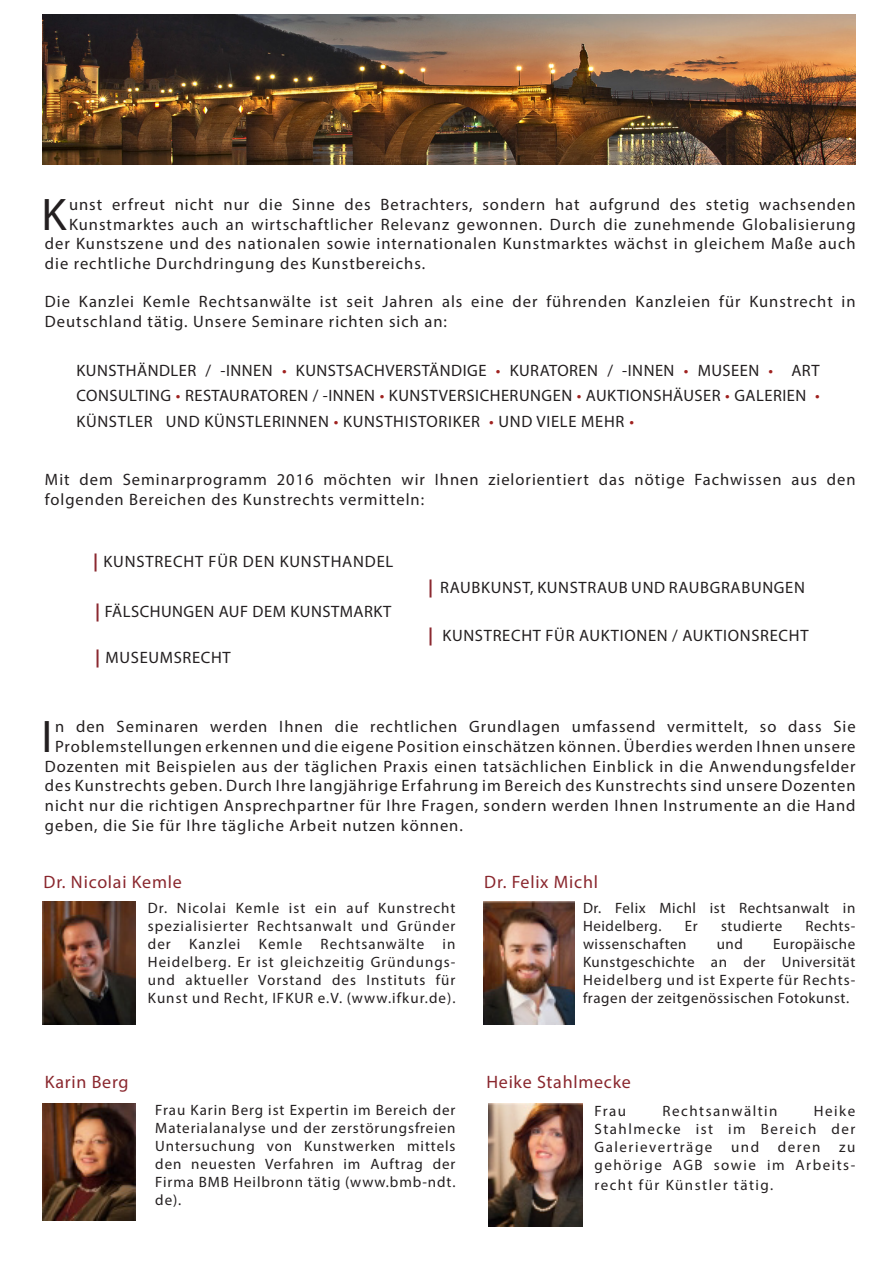
<style>
.page{position:relative;width:893px;height:1262px;background:#fff}
.page>*{position:absolute;margin:0;border:0;box-sizing:border-box;transform-origin:0 0}
.t1{font:45.9px "Myriad Pro";color:#231f20}
.t2{font:18px "Myriad Pro";letter-spacing:.04em;color:#8a272e}
.t3{font:16.5px/19.8px "Myriad Pro";letter-spacing:.06em;color:#231f20}
.t4{font:16.5px "Myriad Pro";letter-spacing:.04em;color:#231f20}
.t5{font:16.5px "Myriad Pro";letter-spacing:.03em;color:#231f20}
.t6{font:15px/18px "Myriad Pro";letter-spacing:.065em;color:#231f20;text-align:justify}
.t7{font:15px/18px "Myriad Pro";letter-spacing:.04em;color:#231f20}
.t8{font:15px "Myriad Pro";letter-spacing:.1em;color:#231f20}
.s1{color:#9f2220}
.s2{font-weight:700;font-size:18px;color:#8a272e}
</style>
<div class="page">
<img style="left:42px;top:14px;width:813px;height:151px">
<img style="left:42px;top:901px;width:94px;height:124px">
<img style="left:484px;top:901px;width:90px;height:124px">
<img style="left:488px;top:1103px;width:94px;height:123px">
<img style="left:42px;top:1103px;width:94px;height:117px">
<h1 class="t1" style="left:41px;top:186px;width:26px">K</h1>
<p class="t3" style="left:69px;top:194px;width:787px">unst erfreut nicht nur die Sinne des Betrachters, sondern hat aufgrund des stetig wachsenden</p>
<p class="t3" style="left:69px;top:214px;width:787px">Kunstmarktes auch an wirtschaftlicher Relevanz gewonnen. Durch die zunehmende Globalisierung</p>
<p class="t3" style="left:45px;top:234px;width:812px">der Kunstszene und des nationalen sowie internationalen Kunstmarktes wächst in gleichem Maße auch</p>
<p class="t3" style="left:45px;top:253px;width:381px">die rechtliche Durchdringung des Kunstbereichs.</p>
<p class="t3" style="left:45px;top:291px;width:812px">Die Kanzlei Kemle Rechtsanwälte ist seit Jahren als eine der führenden Kanzleien für Kunstrecht in<br>Deutschland tätig. Unsere Seminare richten sich an:</p>
<p class="t3" style="left:76px;top:357px;width:744px;line-height:25.5px;text-align:justify">KUNSTHÄNDLER / -INNEN <span class="s1">•</span> KUNSTSACHVERSTÄNDIGE <span class="s1">•</span> KURATOREN / -INNEN <span class="s1">•</span> MUSEEN <span class="s1">•</span> ART CONSULTING <span class="s1">•</span> RESTAURATOREN / -INNEN <span class="s1">•</span> KUNSTVERSICHERUNGEN <span class="s1">•</span> AUKTIONSHÄUSER <span class="s1">•</span> GALERIEN <span class="s1">• </span>KÜNSTLER UND KÜNSTLERINNEN <span class="s1">•</span> KUNSTHISTORIKER <span class="s1">•</span> UND VIELE MEHR <span class="s1">•</span></p>
<p class="t3" style="left:45px;top:469px;width:812px">Mit dem Seminarprogramm 2016 möchten wir Ihnen zielorientiert das nötige Fachwissen aus den folgenden Bereichen des Kunstrechts vermitteln:</p>
<p class="t3" style="left:93px;top:552px;width:301px"><span class="s2">|</span> KUNSTRECHT FÜR DEN KUNSTHANDEL</p>
<p class="t5" style="left:95px;top:601px;width:298px"><span class="s2">|</span> FÄLSCHUNGEN AUF DEM KUNSTMARKT</p>
<p class="t4" style="left:95px;top:647px;width:137px"><span class="s2">|</span> MUSEUMSRECHT</p>
<p class="t4" style="left:428px;top:577px;width:378px"><span class="s2">|</span> RAUBKUNST, KUNSTRAUB UND RAUBGRABUNGEN</p>
<p class="t4" style="left:428px;top:626px;width:382px"><span class="s2">|</span> KUNSTRECHT FÜR AUKTIONEN / AUKTIONSRECHT</p>
<h1 class="t1" style="left:41px;top:708px;width:12px">I</h1>
<p class="t3" style="left:55px;top:716px;width:801px">n den Seminaren werden Ihnen die rechtlichen Grundlagen umfassend vermittelt, so dass Sie</p>
<p class="t3" style="left:55px;top:736px;width:801px">Problemstellungen erkennen und die eigene Position einschätzen können. Überdies werden Ihnen unsere</p>
<p class="t3" style="left:45px;top:756px;width:812px">Dozenten mit Beispielen aus der täglichen Praxis einen tatsächlichen Einblick in die Anwendungsfelder</p>
<p class="t3" style="left:45px;top:775px;width:812px">des Kunstrechts geben. Durch Ihre langjährige Erfahrung im Bereich des Kunstrechts sind unsere Dozenten</p>
<p class="t3" style="left:45px;top:795px;width:812px">nicht nur die richtigen Ansprechpartner für Ihre Fragen, sondern werden Ihnen Instrumente an die Hand</p>
<p class="t3" style="left:45px;top:815px;width:419px">geben, die Sie für Ihre tägliche Arbeit nutzen können.</p>
<p class="t2" style="left:44px;top:870px;width:140px">Dr. Nicolai Kemle</p>
<p class="t2" style="left:484px;top:870px;width:115px">Dr. Felix Michl</p>
<p class="t6" style="left:148px;top:898px;width:309px">Dr. Nicolai Kemle ist ein auf Kunstrecht spezialisierter Rechtsanwalt und Gründer der Kanzlei Kemle Rechtsanwälte in Heidelberg. Er ist gleichzeitig Gründungs&shy;und aktueller Vorstand des Instituts für Kunst und Recht, IFKUR e.V. (www.ifkur.de).</p>
<p class="t7" style="left:583px;top:898px;width:274px">Dr. Felix Michl ist Rechtsanwalt in<br>Heidelberg.</p>
<p class="t6" style="left:684px;top:916px;width:14px">Er</p>
<p class="t7" style="left:720px;top:916px;width:63px">studierte</p>
<p class="t6" style="left:805px;top:916px;width:51px">Rechts-</p>
<p class="t7" style="left:583px;top:934px;width:105px">wissenschaften</p>
<p class="t6" style="left:716px;top:934px;width:28px">und</p>
<p class="t6" style="left:583px;top:934px;width:274px;text-indent:190px">Europäische Kunstgeschichte an der Universität Heidelberg und ist Experte für Rechts&shy;fragen der zeitgenössischen Fotokunst.</p>
<p class="t2" style="left:45px;top:1070px;width:85px">Karin Berg</p>
<p class="t2" style="left:486px;top:1070px;width:146px">Heike Stahlmecke</p>
<p class="t6" style="left:155px;top:1100px;width:301px">Frau Karin Berg ist Expertin im Bereich der Materialanalyse und der zerstörungsfreien Untersuchung von Kunstwerken mittels den neuesten Verfahren im Auftrag der Firma BMB Heilbronn tätig (www.bmb-ndt. de).</p>
<p class="t6" style="left:594px;top:1101px;width:33px">Frau</p>
<p class="t8" style="left:662px;top:1101px;width:116px">Rechtsanwältin</p>
<p class="t6" style="left:594px;top:1101px;width:262px;text-indent:219px">Heike Stahlmecke ist im Bereich der Galerieverträge und deren zu gehörige AGB sowie im Arbeits-</p>
<p class="t8" style="left:594px;top:1175px;width:180px">recht für Künstler tätig.</p>
</div>
